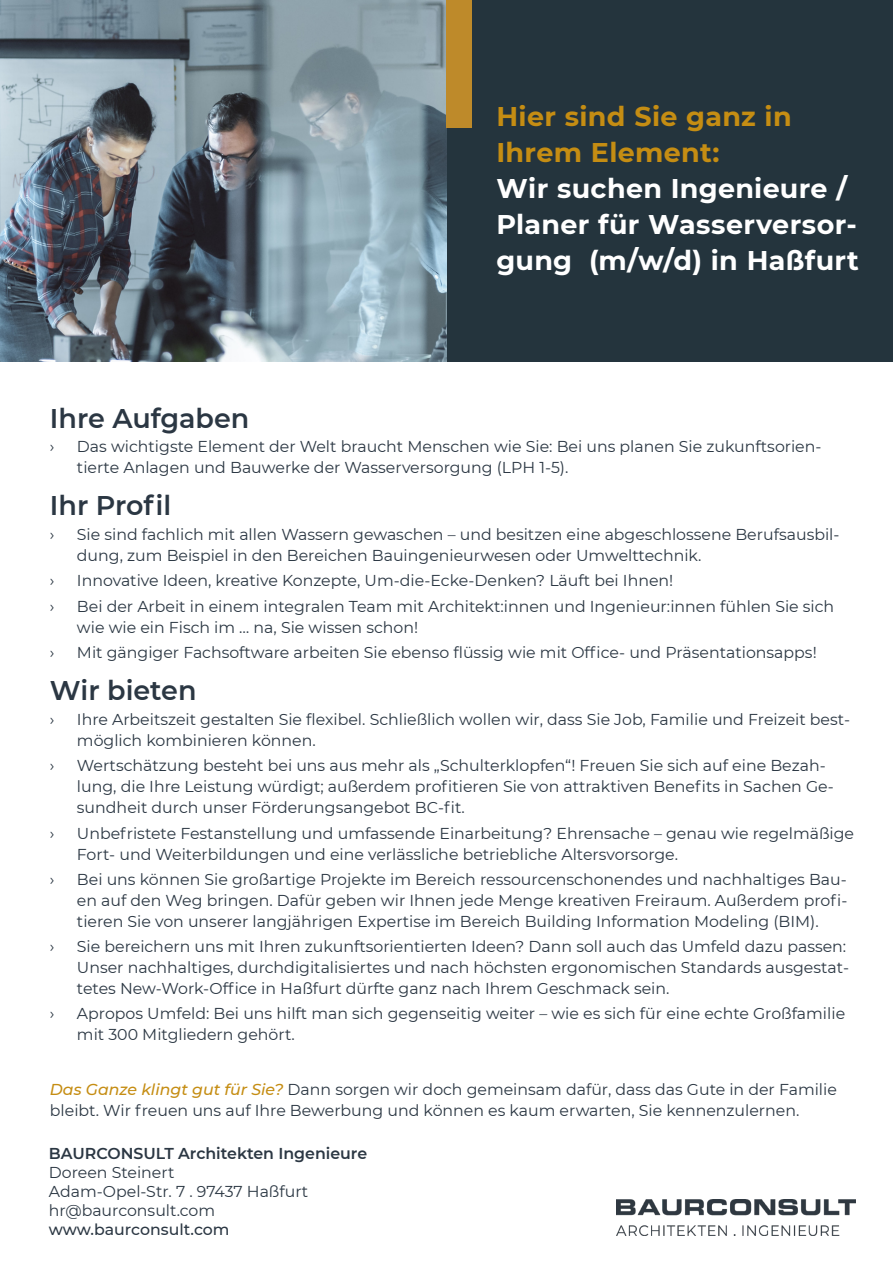
<style>
.page{position:relative;width:893px;height:1263px;background:#fff}
.page>*{position:absolute;margin:0;border:0;box-sizing:border-box;transform-origin:0 0}
.t1{font:700 27px/36px "Montserrat";letter-spacing:.01em;color:#fff}
.t2{font:600 27px "Montserrat";color:#2b3743}
.t3{font:700 27px/36px "Montserrat";letter-spacing:.01em;color:#c58d13}
.t4{font:15.75px/21px "Montserrat";color:#2b3743}
.t5{font:600 15.75px "Montserrat";color:#2b3743}
.t6{font:500 15.75px "Montserrat";color:#2b3743}
.s1{font-weight:500;font-style:italic;color:#c58d13}
</style>
<div class="page">
<div style="left:446px;top:0;width:447px;height:361px;background:#24343d"></div>
<img style="left:0;top:0;width:446px;height:361px">
<div style="left:446px;top:0;width:26px;height:128px;background:#be8a2a"></div>
<img style="left:617px;top:1199px;width:239px;height:36px">
<h1 class="t3" style="left:496px;top:97px;width:297px">Hier sind Sie ganz in<br>Ihrem Element:</h1>
<h1 class="t1" style="left:496px;top:169px;width:364px">Wir suchen Ingenieure /<br>Planer für Wasserversor&shy;gung (m/w/d) in Haßfurt</h1>
<h1 class="t2" style="left:50px;top:399px;width:201px">Ihre Aufgaben</h1>
<p class="t4" style="left:50px;top:435px;width:6px">›</p>
<p class="t4" style="left:77px;top:435px;width:746px">Das wichtigste Element der Welt braucht Menschen wie Sie: Bei uns planen Sie zukunftsorien&shy;tierte Anlagen und Bauwerke der Wasserversorgung (LPH 1-5).</p>
<h1 class="t2" style="left:50px;top:486px;width:123px">Ihr Profil</h1>
<p class="t4" style="left:50px;top:523px;width:6px">›</p>
<p class="t4" style="left:77px;top:523px;width:764px">Sie sind fachlich mit allen Wassern gewaschen – und besitzen eine abgeschlossene Berufsausbil&shy;dung, zum Beispiel in den Bereichen Bauingenieurwesen oder Umwelttechnik.</p>
<p class="t4" style="left:50px;top:570px;width:6px">›</p>
<p class="t4" style="left:77px;top:570px;width:598px">Innovative Ideen, kreative Konzepte, Um-die-Ecke-Denken? Läuft bei Ihnen!</p>
<p class="t4" style="left:50px;top:595px;width:6px">›</p>
<p class="t4" style="left:77px;top:595px;width:759px">Bei der Arbeit in einem integralen Team mit Architekt:innen und Ingenieur:innen fühlen Sie sich wie wie ein Fisch im … na, Sie wissen schon!</p>
<p class="t4" style="left:50px;top:641px;width:6px">›</p>
<p class="t4" style="left:77px;top:641px;width:741px">Mit gängiger Fachsoftware arbeiten Sie ebenso flüssig wie mit Office- und Präsentationsapps!</p>
<h1 class="t2" style="left:50px;top:671px;width:148px">Wir bieten</h1>
<p class="t4" style="left:50px;top:708px;width:6px">›</p>
<p class="t4" style="left:77px;top:708px;width:775px">Ihre Arbeitszeit gestalten Sie flexibel. Schließlich wollen wir, dass Sie Job, Familie und Freizeit best&shy;möglich kombinieren können.</p>
<p class="t4" style="left:50px;top:755px;width:6px">›</p>
<p class="t4" style="left:77px;top:755px;width:758px">Wertschätzung besteht bei uns aus mehr als „Schulterklopfen“! Freuen Sie sich auf eine Bezah&shy;lung, die Ihre Leistung würdigt; außerdem profitieren Sie von attraktiven Benefits in Sachen Ge&shy;sundheit durch unser Förderungsangebot BC-fit.</p>
<p class="t4" style="left:50px;top:822px;width:6px">›</p>
<p class="t4" style="left:77px;top:822px;width:779px">Unbefristete Festanstellung und umfassende Einarbeitung? Ehrensache – genau wie regelmäßige<br>Fort- und Weiterbildungen und eine verlässliche betriebliche Altersvorsorge.</p>
<p class="t4" style="left:50px;top:868px;width:6px">›</p>
<p class="t4" style="left:77px;top:868px;width:772px;text-align:justify">Bei uns können Sie großartige Projekte im Bereich ressourcenschonendes und nachhaltiges Bau&shy;en auf den Weg bringen. Dafür geben wir Ihnen jede Menge kreativen Freiraum. Außerdem profi&shy;tieren Sie von unserer langjährigen Expertise im Bereich Building Information Modeling (BIM).</p>
<p class="t4" style="left:50px;top:935px;width:6px">›</p>
<p class="t4" style="left:77px;top:935px;width:774px">Sie bereichern uns mit Ihren zukunftsorientierten Ideen? Dann soll auch das Umfeld dazu passen:<br>Unser nachhaltiges, durchdigitalisiertes und nach höchsten ergonomischen Standards ausgestat&shy;tetes New-Work-Office in Haßfurt dürfte ganz nach Ihrem Geschmack sein.</p>
<p class="t4" style="left:50px;top:1003px;width:6px">›</p>
<p class="t4" style="left:77px;top:1003px;width:770px">Apropos Umfeld: Bei uns hilft man sich gegenseitig weiter – wie es sich für eine echte Großfamilie mit 300 Mitgliedern gehört.</p>
<p class="t4" style="left:50px;top:1078px;width:788px"><span class="s1">Das Ganze klingt gut für Sie?</span> Dann sorgen wir doch gemeinsam dafür, dass das Gute in der Familie bleibt. Wir freuen uns auf Ihre Bewerbung und können es kaum erwarten, Sie kennenzulernen.</p>
<p class="t5" style="left:49px;top:1142px;width:320px">BAURCONSULT Architekten Ingenieure</p>
<p class="t4" style="left:49px;top:1162px;width:261px;line-height:18.9px">Doreen Steinert<br>Adam-Opel-Str. 7 . 97437 Haßfurt hr@baurconsult.com</p>
<p class="t6" style="left:49px;top:1218px;width:182px">www.baurconsult.com</p>
</div>
